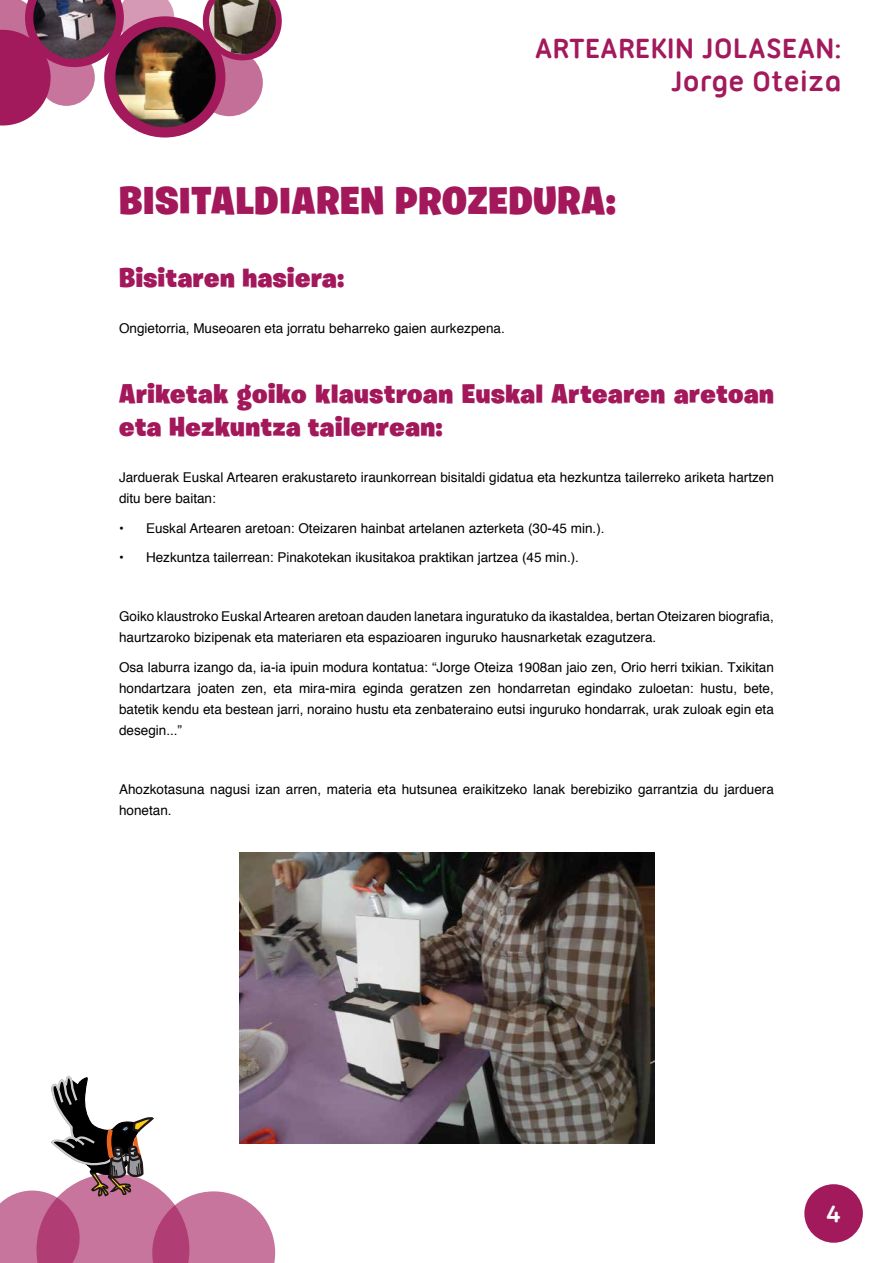
<style>
.page{position:relative;width:893px;height:1263px;background:#fff}
.page>*{position:absolute;margin:0;border:0;box-sizing:border-box;transform-origin:0 0}
.t1{font:900 39px "Burbank Big";letter-spacing:.025em;color:#a2185b}
.t2{font:700 30px/33px "Ubuntu Titling";color:#a21a5b;text-align:right}
.t3{font:900 27px/32.4px "Burbank Big";letter-spacing:.025em;color:#a2185b}
.t4{font:700 25.5px "Ubuntu Titling";color:#fff}
.t5{font:13.5px/21px "Helvetica";color:#000}
</style>
<div class="page">
<div style="left:804px;top:1184px;width:59px;height:59px;background:#a21a5b;border-radius:50%"></div>
<svg style="left:0;top:1075px;width:275px;height:188px"></svg>
<div style="left:104px;top:16px;width:121px;height:122px;background:#a21a5b;border-radius:50%"></div>
<svg style="left:203px;top:0;width:79px;height:59px"></svg>
<svg style="left:196px;top:49px;width:67px;height:67px;fill:#c46f98"></svg>
<img style="left:115px;top:27px;width:101px;height:100px;border-radius:50px">
<img style="left:0;top:0;width:174px;height:126px">
<img style="left:209px;top:0;width:67px;height:54px">
<img style="left:240px;top:853px;width:415px;height:291px">
<h2 class="t2" style="left:535px;top:31px;width:309px">ARTEAREKIN JOLASEAN:<br>Jorge Oteiza</h2>
<h1 class="t1" style="left:119px;top:176px;width:498px">BISITALDIAREN PROZEDURA:</h1>
<h3 class="t3" style="left:119px;top:261px;width:226px">Bisitaren hasiera:</h3>
<p class="t5" style="left:119px;top:318px;width:387px">Ongietorria, Museoaren eta jorratu beharreko gaien aurkezpena.</p>
<h3 class="t3" style="left:119px;top:378px;width:656px">Ariketak goiko klaustroan Euskal Artearen aretoan eta Hezkuntza tailerrean:</h3>
<p class="t5" style="left:119px;top:468px;width:656px">Jarduerak Euskal Artearen erakustareto iraunkorrean bisitaldi gidatua eta hezkuntza tailerreko ariketa hartzen ditu bere baitan:</p>
<p class="t5" style="left:119px;top:518px;width:487px">• Euskal Artearen aretoan: Oteizaren hainbat artelanen azterketa (30-45 min.).</p>
<p class="t5" style="left:119px;top:548px;width:461px">• Hezkuntza tailerrean: Pinakotekan ikusitakoa praktikan jartzea (45 min.).</p>
<p class="t5" style="left:119px;top:607px;width:656px">Goiko klaustroko Euskal Artearen aretoan dauden lanetara inguratuko da ikastaldea, bertan Oteizaren biografia, haurtzaroko bizipenak eta materiaren eta espazioaren inguruko hausnarketak ezagutzera.</p>
<p class="t5" style="left:119px;top:657px;width:656px;text-align:justify">Osa laburra izango da, ia-ia ipuin modura kontatua: “Jorge Oteiza 1908an jaio zen, Orio herri txikian. Txikitan hondartzara joaten zen, eta mira-mira eginda geratzen zen hondarretan egindako zuloetan: hustu, bete, batetik kendu eta bestean jarri, noraino hustu eta zenbateraino eutsi inguruko hondarrak, urak zuloak egin eta desegin...”</p>
<p class="t5" style="left:119px;top:779px;width:656px">Ahozkotasuna nagusi izan arren, materia eta hutsunea eraikitzeko lanak berebiziko garrantzia du jarduera honetan.</p>
<h3 class="t4" style="left:826px;top:1198px;width:16px">4</h3>
</div>
